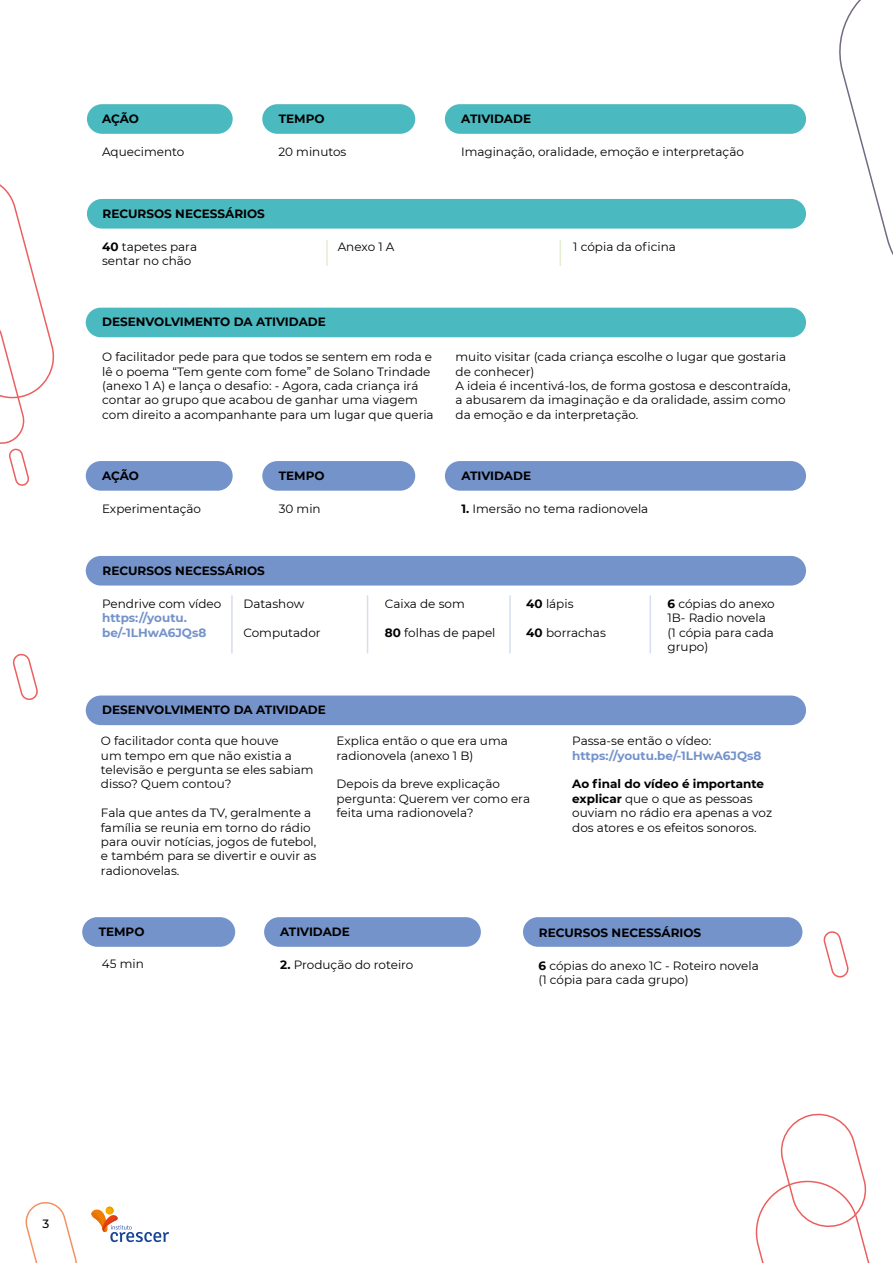
<style>
.page{position:relative;width:893px;height:1263px;background:#fff}
.page>*{position:absolute;margin:0;border:0;box-sizing:border-box;transform-origin:0 0}
.t1{font:12px/14.4px "Montserrat";color:#000}
.t2{font:700 12px "Montserrat";color:#000}
.t3{font:700 12px/14.4px "Montserrat";color:#7493ca}
.t4{font:500 12px "Montserrat";color:#000}
.s1{font-weight:700}
</style>
<div class="page">
<svg style="left:12px;top:653px;width:26px;height:47px"></svg>
<svg style="left:823px;top:931px;width:26px;height:47px"></svg>
<svg style="left:755px;top:1113px;width:115px;height:150px"></svg>
<svg style="left:0;top:184px;width:55px;height:302px"></svg>
<div style="left:87px;top:104px;width:146px;height:30px;background:#4ab9c0;border-radius:15px"></div>
<div style="left:86px;top:461px;width:147px;height:30px;background:#7493ca;border-radius:15px"></div>
<div style="left:262px;top:104px;width:153px;height:30px;background:#4ab9c0;border-radius:15px"></div>
<div style="left:262px;top:461px;width:153px;height:30px;background:#7493ca;border-radius:15px"></div>
<div style="left:82px;top:917px;width:153px;height:30px;background:#7493ca;border-radius:15px"></div>
<div style="left:264px;top:917px;width:217px;height:30px;background:#7493ca;border-radius:15px"></div>
<div style="left:523px;top:917px;width:279px;height:30px;background:#7493ca;border-radius:15px"></div>
<div style="left:445px;top:104px;width:361px;height:30px;background:#4ab9c0;border-radius:15px"></div>
<div style="left:445px;top:461px;width:361px;height:30px;background:#7493ca;border-radius:15px"></div>
<div style="left:86px;top:308px;width:720px;height:29px;background:#4ab9c0;border-radius:15px"></div>
<div style="left:86px;top:695px;width:720px;height:30px;background:#7493ca;border-radius:15px"></div>
<div style="left:87px;top:199px;width:719px;height:30px;background:#4ab9c0;border-radius:15px"></div>
<div style="left:86px;top:556px;width:720px;height:29px;background:#7493ca;border-radius:15px"></div>
<hr style="left:326px;top:240px;width:2px;height:26px;background:#e4eed3">
<hr style="left:231px;top:595px;width:2px;height:58px;background:#d7ddf1">
<hr style="left:367px;top:595px;width:1px;height:58px;background:#d7ddf1">
<svg style="left:560px;top:240px;width:1px;height:26px"></svg>
<hr style="left:509px;top:595px;width:2px;height:58px;background:#d7ddf1">
<hr style="left:650px;top:595px;width:1px;height:58px;background:#d7ddf1">
<svg style="left:839px;top:0;width:54px;height:255px"></svg>
<svg style="left:25px;top:1202px;width:144px;height:61px"></svg>
<p class="t2" style="left:102px;top:110px;width:38px">AÇÃO</p>
<p class="t1" style="left:102px;top:144px;width:84px">Aquecimento</p>
<p class="t2" style="left:279px;top:110px;width:47px">TEMPO</p>
<p class="t1" style="left:278px;top:144px;width:70px">20 minutos</p>
<p class="t2" style="left:103px;top:205px;width:164px">RECURSOS NECESSÁRIOS</p>
<p class="t2" style="left:461px;top:110px;width:71px">ATIVIDADE</p>
<p class="t1" style="left:461px;top:144px;width:284px">Imaginação, oralidade, emoção e interpretação</p>
<p class="t1" style="left:102px;top:239px;width:97px"><span class="s1">40</span> tapetes para sentar no chão</p>
<p class="t1" style="left:338px;top:239px;width:58px">Anexo 1 A</p>
<p class="t1" style="left:573px;top:239px;width:104px">1 cópia da oficina</p>
<p class="t2" style="left:102px;top:313px;width:225px">DESENVOLVIMENTO DA ATIVIDADE</p>
<p class="t1" style="left:102px;top:349px;width:333px">O facilitador pede para que todos se sentem em roda e lê o poema “Tem gente com fome” de Solano Trindade (anexo 1 A) e lança o desafio: - Agora, cada criança irá contar ao grupo que acabou de ganhar uma viagem com direito a acompanhante para um lugar que queria</p>
<p class="t1" style="left:456px;top:349px;width:337px">muito visitar (cada criança escolhe o lugar que gostaria de conhecer)<br>A ideia é incentivá-los, de forma gostosa e descontraída, a abusarem da imaginação e da oralidade, assim como da emoção e da interpretação.</p>
<p class="t2" style="left:102px;top:467px;width:38px">AÇÃO</p>
<p class="t2" style="left:279px;top:467px;width:47px">TEMPO</p>
<p class="t2" style="left:461px;top:467px;width:71px">ATIVIDADE</p>
<p class="t1" style="left:102px;top:501px;width:101px">Experimentação</p>
<p class="t1" style="left:279px;top:501px;width:43px">30 min</p>
<p class="t1" style="left:461px;top:501px;width:189px"><span class="s1">1.</span> Imersão no tema radionovela</p>
<p class="t2" style="left:103px;top:562px;width:164px">RECURSOS NECESSÁRIOS</p>
<p class="t1" style="left:102px;top:596px;width:121px">Pendrive com vídeo</p>
<p class="t3" style="left:102px;top:610px;width:106px">https://youtu. be/-1LHwA6JQs8</p>
<p class="t1" style="left:243px;top:596px;width:62px">Datashow</p>
<p class="t1" style="left:243px;top:625px;width:79px">Computador</p>
<p class="t1" style="left:385px;top:596px;width:82px">Caixa de som</p>
<p class="t1" style="left:385px;top:625px;width:112px"><span class="s1">80</span> folhas de papel</p>
<p class="t1" style="left:526px;top:596px;width:49px"><span class="s1">40</span> lápis</p>
<p class="t1" style="left:526px;top:625px;width:81px"><span class="s1">40</span> borrachas</p>
<p class="t1" style="left:668px;top:596px;width:109px"><span class="s1">6</span> cópias do anexo<br>1B- Radio novela (1 cópia para cada grupo)</p>
<p class="t2" style="left:102px;top:701px;width:225px">DESENVOLVIMENTO DA ATIVIDADE</p>
<p class="t1" style="left:101px;top:733px;width:214px">O facilitador conta que houve<br>um tempo em que não existia a televisão e pergunta se eles sabiam disso? Quem contou?</p>
<p class="t1" style="left:101px;top:805px;width:217px">Fala que antes da TV, geralmente a família se reunia em torno do rádio para ouvir notícias, jogos de futebol, e também para se divertir e ouvir as radionovelas.</p>
<p class="t1" style="left:337px;top:733px;width:173px">Explica então o que era uma radionovela (anexo 1 B)</p>
<p class="t1" style="left:337px;top:776px;width:195px">Depois da breve explicação pergunta: Querem ver como era feita uma radionovela?</p>
<p class="t1" style="left:572px;top:733px;width:141px">Passa-se então o vídeo:</p>
<p class="t3" style="left:572px;top:747px;width:191px">https://youtu.be/-1LHwA6JQs8</p>
<p class="t1" style="left:572px;top:776px;width:201px"><span class="s1">Ao final do vídeo é importante explicar</span> que o que as pessoas ouviam no rádio era apenas a voz dos atores e os efeitos sonoros.</p>
<p class="t2" style="left:99px;top:923px;width:47px">TEMPO</p>
<p class="t1" style="left:102px;top:956px;width:43px">45 min</p>
<p class="t2" style="left:280px;top:923px;width:71px">ATIVIDADE</p>
<p class="t1" style="left:280px;top:957px;width:135px"><span class="s1">2.</span> Produção do roteiro</p>
<p class="t2" style="left:539px;top:924px;width:164px">RECURSOS NECESSÁRIOS</p>
<p class="t1" style="left:538px;top:958px;width:222px"><span class="s1">6</span> cópias do anexo 1C - Roteiro novela (1 cópia para cada grupo)</p>
<p class="t4" style="left:42px;top:1215px;width:8px">3</p>
</div>
